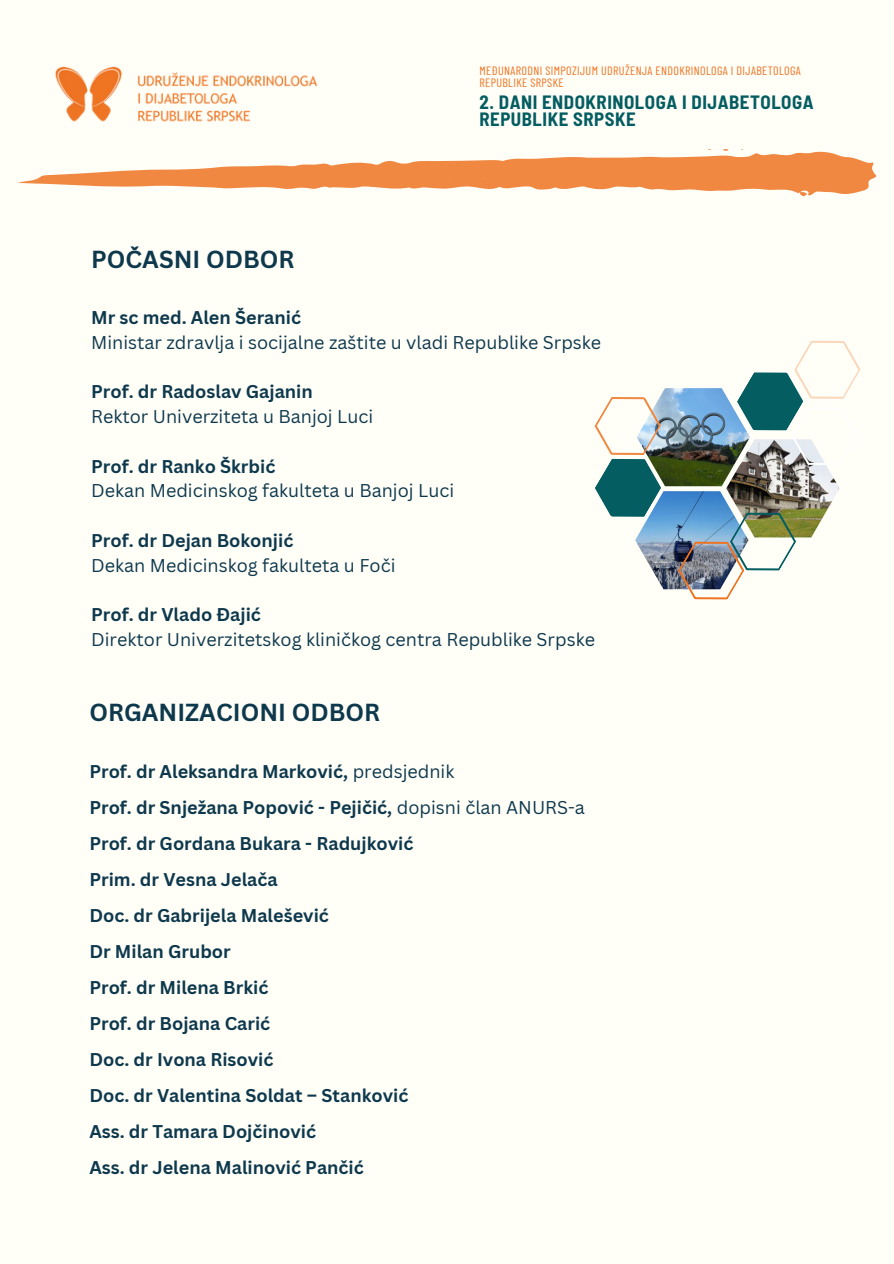
<style>
.page{position:relative;width:894px;height:1264px;background:#fff}
.page>*{position:absolute;margin:0;border:0;box-sizing:border-box;transform-origin:0 0}
.t1{font:700 24px "Canva Sans";color:#0e394d}
.t2{font:700 semi-condensed 18.75px "Barlow";letter-spacing:.03em;color:#035d61}
.t3{font:700 18px/36px "Canva Sans";color:#0e394d}
.t4{font:18px/24.8px "Canva Sans";color:#0e394d}
.t5{font:12.15px "Barlow Condensed";letter-spacing:.03em;color:#ee7422}
.s1{font-weight:700}
.s2{font-weight:400}
</style>
<div class="page">
<div style="left:0;top:0;width:893px;height:1263px;background:#fffef7"></div>
<img style="left:55px;top:66px;width:263px;height:56px">
<img style="left:594px;top:340px;width:267px;height:260px">
<svg style="left:17px;top:149px;width:859px;height:47px"></svg>
<p class="t5" style="left:479px;top:63px;width:323px">MEĐUNARODNI SIMPOZIJUM UDRUŽENJA ENDOKRINOLOGA I DIJABETOLOGA</p>
<p class="t5" style="left:479px;top:75px;width:86px">REPUBLIKE SRPSKE</p>
<h3 class="t2" style="left:479px;top:90px;width:335px">2. DANI ENDOKRINOLOGA I DIJABETOLOGA</h3>
<h3 class="t2" style="left:479px;top:107px;width:158px">REPUBLIKE SRPSKE</h3>
<p class="t1" style="left:91px;top:242px;width:205px">POČASNI ODBOR</p>
<p class="t4" style="left:91px;top:304px;width:511px"><span class="s1">Mr sc med. Alen Šeranić<br></span>Ministar zdravlja i socijalne zaštite u vladi Republike Srpske</p>
<h1 class="t4" style="left:91px;top:379px;width:283px"><span class="s1">Prof. dr Radoslav Gajanin<br></span>Rektor Univerziteta u Banjoj Luci</h1>
<h3 class="t4" style="left:91px;top:453px;width:364px"><span class="s1">Prof. dr Ranko Škrbić<br></span>Dekan Medicinskog fakulteta u Banjoj Luci</h3>
<h3 class="t4" style="left:91px;top:527px;width:306px"><span class="s1">Prof. dr Dejan Bokonjić<br></span>Dekan Medicinskog fakulteta u Foči</h3>
<h3 class="t4" style="left:91px;top:601px;width:505px"><span class="s1">Prof. dr Vlado Đajić<br></span>Direktor Univerzitetskog kliničkog centra Republike Srpske</h3>
<p class="t1" style="left:89px;top:695px;width:292px">ORGANIZACIONI ODBOR</p>
<p class="t3" style="left:89px;top:753px;width:497px">Prof. dr Aleksandra Marković, <span class="s2">predsjednik<br></span>Prof. dr Snježana Popović - Pejičić, <span class="s2">dopisni član ANURS-a<br></span>Prof. dr Gordana Bukara - Radujković<br>Prim. dr Vesna Jelača<br>Doc. dr Gabrijela Malešević<br>Dr Milan Grubor<br>Prof. dr Milena Brkić<br>Prof. dr Bojana Carić<br>Doc. dr Ivona Risović<br>Doc. dr Valentina Soldat – Stanković<br>Ass. dr Tamara Dojčinović<br>Ass. dr Jelena Malinović Pančić</p>
</div>
